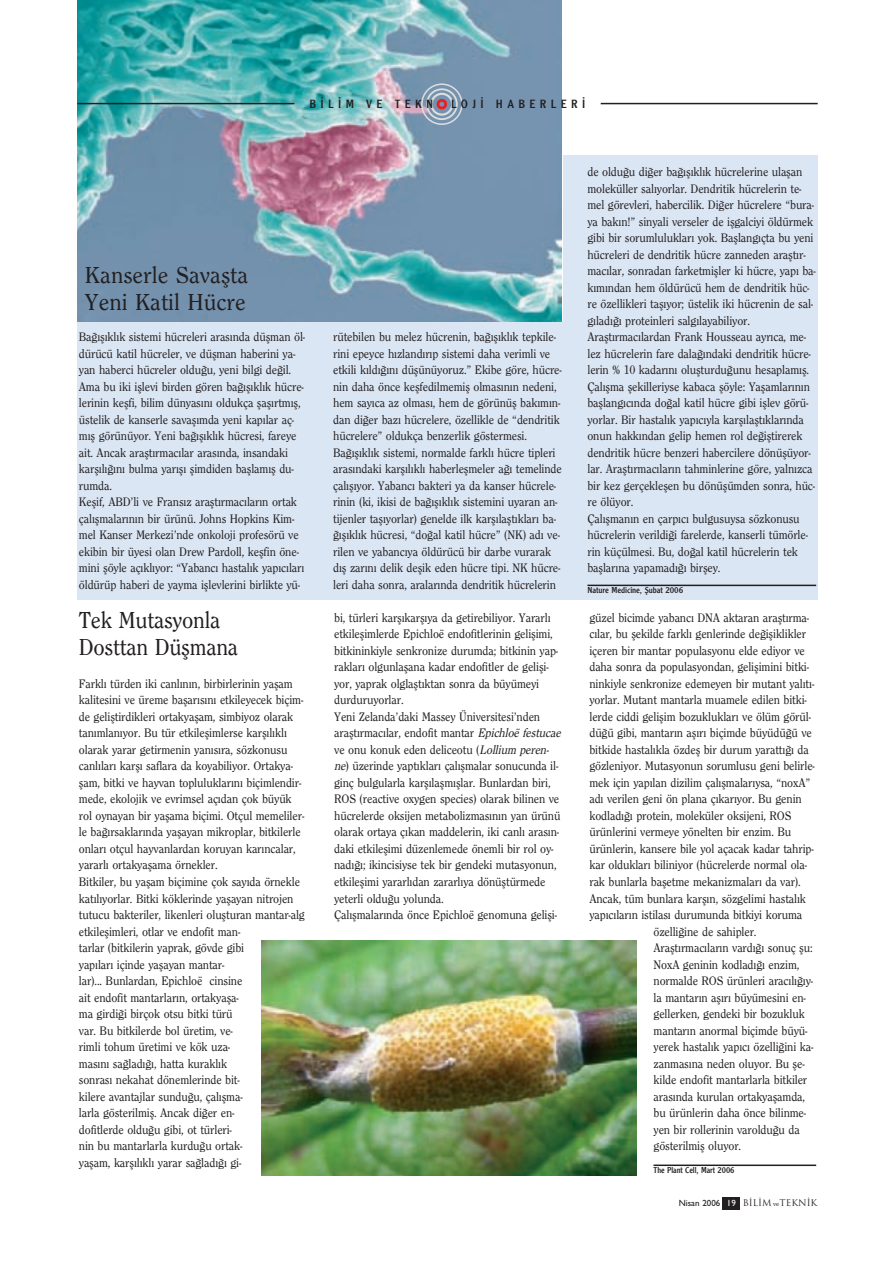
<style>
.page{position:relative;width:894px;height:1264px;background:#fff}
.page>*{position:absolute;margin:0;border:0;box-sizing:border-box;transform-origin:0 0}
.t1{font:500 24px/27px "Clearface";color:#231f20}
.t2{font:500 24px/27px "Clearface";color:#231f20;scale:.95 1}
.t3{font:500 12.75px/16.5px "Clearface";letter-spacing:-.01em;color:#231f20;scale:.95 1}
.t4{font:12.45px "Clearface Gothic";letter-spacing:.35em;color:#231f20}
.t5{font:9px "Clearface Gothic";letter-spacing:-.01em;color:#231f20}
.t6{font:9px "Trajan";color:#231f20}
.t7{font:9px "Clearface Gothic";letter-spacing:-.01em;color:#231f20;scale:.95 1}
.s1{font-style:italic}
.s2{font-family:"Gill Sans";font-weight:500}
.s3{font-family:"Gill Sans";font-weight:500;color:#fff}
.s4{font-family:"Bookman Old Style";font-size:6px}
</style>
<div class="page">
<img style="left:77px;top:0;width:741px;height:1210px">
<p class="t4" style="left:309px;top:100px;width:125px">B‹L‹M VE TEKN</p>
<p class="t4" style="left:451px;top:100px;width:136px">LOJ‹ HABERLER‹</p>
<h1 class="t1" style="left:85px;top:262px;width:165px">Kanserle Savaflta<br>Yeni Katil Hücre</h1>
<p class="t3" style="left:79px;top:329px;width:240px">Ba¤›fl›kl›k sistemi hücreleri aras›nda düflman öl&shy;dürücü katil hücreler, ve düflman haberini ya&shy;yan haberci hücreler oldu¤u, yeni bilgi de¤il.<br>Ama bu iki ifllevi birden gören ba¤›fl›kl›k hücre&shy;lerinin keflfi, bilim dünyas›n› oldukça flafl›rtm›fl, üstelik de kanserle savafl›mda yeni kap›lar aç&shy;m›fl görünüyor. Yeni ba¤›fl›kl›k hücresi, fareye ait. Ancak araflt›rmac›lar aras›nda, insandaki karfl›l›¤›n› bulma yar›fl› flimdiden bafllam›fl du&shy;rumda.<br>Keflif, ABD’li ve Frans›z araflt›rmac›lar›n ortak çal›flmalar›n›n bir ürünü. Johns Hopkins Kim&shy;mel Kanser Merkezi’nde onkoloji profesörü ve ekibin bir üyesi olan Drew Pardoll, keflfin öne&shy;mini flöyle aç›kl›yor: “Yabanc› hastal›k yap›c›lar› öldürüp haberi de yayma ifllevlerini birlikte yü-</p>
<p class="t3" style="left:333px;top:329px;width:242px">rütebilen bu melez hücrenin, ba¤›fl›kl›k tepkile&shy;rini epeyce h›zland›r›p sistemi daha verimli ve etkili k›ld›¤›n› düflünüyoruz.” Ekibe göre, hücre&shy;nin daha önce keflfedilmemifl olmas›n›n nedeni, hem say›ca az olmas›, hem de görünüfl bak›m›n&shy;dan di¤er baz› hücrelere, özellikle de “dendritik hücrelere” oldukça benzerlik göstermesi.<br>Ba¤›fl›kl›k sistemi, normalde farkl› hücre tipleri aras›ndaki karfl›l›kl› haberleflmeler a¤› temelinde çal›fl›yor. Yabanc› bakteri ya da kanser hücrele&shy;rinin (ki, ikisi de ba¤›fl›kl›k sistemini uyaran an&shy;tijenler tafl›yorlar) genelde ilk karfl›laflt›klar› ba-¤›fl›kl›k hücresi, “do¤al katil hücre” (NK) ad› ve&shy;rilen ve yabanc›ya öldürücü bir darbe vurarak d›fl zar›n› delik deflik eden hücre tipi. NK hücre&shy;leri daha sonra, aralar›nda dendritik hücrelerin</p>
<p class="t3" style="left:587px;top:164px;width:242px">de oldu¤u di¤er ba¤›fl›kl›k hücrelerine ulaflan moleküller sal›yorlar. Dendritik hücrelerin te&shy;mel görevleri, habercilik. Di¤er hücrelere “bura&shy;ya bak›n!” sinyali verseler de iflgalciyi öldürmek gibi bir sorumluluklar› yok. Bafllang›çta bu yeni hücreleri de dendritik hücre zanneden araflt›r&shy;mac›lar, sonradan farketmifller ki hücre, yap› ba&shy;k›m›ndan hem öldürücü hem de dendritik hüc&shy;re özellikleri tafl›yor; üstelik iki hücrenin de sal&shy;g›lad›¤› proteinleri salg›layabiliyor.<br>Araflt›rmac›lardan Frank Housseau ayr›ca, me&shy;lez hücrelerin fare dala¤›ndaki dendritik hücre&shy;lerin % 10 kadar›n› oluflturdu¤unu hesaplam›fl.<br>Çal›flma flekilleriyse kabaca flöyle: Yaflamlar›n›n bafllang›c›nda do¤al katil hücre gibi ifllev görü&shy;yorlar. Bir hastal›k yap›c›yla karfl›laflt›klar›nda onun hakk›ndan gelip hemen rol de¤ifltirerek dendritik hücre benzeri habercilere dönüflüyor&shy;lar. Araflt›rmac›lar›n tahminlerine göre, yaln›zca bir kez gerçekleflen bu dönüflümden sonra, hüc&shy;re ölüyor.<br>Çal›flman›n en çarp›c› bulgusuysa sözkonusu hücrelerin verildi¤i farelerde, kanserli tümörle&shy;rin küçülmesi. Bu, do¤al katil hücrelerin tek bafllar›na yapamad›¤› birfley.</p>
<p class="t5" style="left:587px;top:587px;width:97px">Nature Medicine, fiubat 2006</p>
<h1 class="t2" style="left:79px;top:607px;width:169px">Tek Mutasyonla<br>Dosttan Düflmana</h1>
<p class="t3" style="left:79px;top:676px;width:239px">Farkl› türden iki canl›n›n, birbirlerinin yaflam kalitesini ve üreme baflar›s›n› etkileyecek biçim&shy;de gelifltirdikleri ortakyaflam, simbiyoz olarak tan›mlan›yor. Bu tür etkileflimlerse karfl›l›kl› olarak yarar getirmenin yan›s›ra, sözkonusu canl›lar› karfl› saflara da koyabiliyor. Ortakya&shy;flam, bitki ve hayvan topluluklar›n› biçimlendir&shy;mede, ekolojik ve evrimsel aç›dan çok büyük rol oynayan bir yaflama biçimi. Otçul memeliler&shy;le ba¤›rsaklar›nda yaflayan mikroplar, bitkilerle onlar› otçul hayvanlardan koruyan kar›ncalar, yararl› ortakyaflama örnekler.<br>Bitkiler, bu yaflam biçimine çok say›da örnekle kat›l›yorlar. Bitki köklerinde yaflayan nitrojen tutucu bakteriler, likenleri oluflturan mantar-alg etkileflimleri, otlar ve endofit man-<br>tarlar (bitkilerin yaprak, gövde gibi<br>yap›lar› içinde yaflayan mantar-<br>lar)... Bunlardan, Epichloë cinsine<br>ait endofit mantarlar›n, ortakyafla-<br>ma girdi¤i birçok otsu bitki türü<br>var. Bu bitkilerde bol üretim, ve-<br>rimli tohum üretimi ve kök uza-<br>mas›n› sa¤lad›¤›, hatta kurakl›k<br>sonras› nekahat dönemlerinde bit-<br>kilere avantajlar sundu¤u, çal›flma-<br>larla gösterilmifl. Ancak di¤er en-<br>dofitlerde oldu¤u gibi, ot türleri-<br>nin bu mantarlarla kurdu¤u ortak-<br>yaflam, karfl›l›kl› yarar sa¤lad›¤› gi-</p>
<p class="t3" style="left:334px;top:610px;width:242px">bi, türleri karfl›karfl›ya da getirebiliyor. Yararl› etkileflimlerde Epichloë endofitlerinin geliflimi, bitkininkiyle senkronize durumda; bitkinin yap&shy;raklar› olgunlaflana kadar endofitler de gelifli&shy;yor, yaprak olglaflt›ktan sonra da büyümeyi durduruyorlar.<br>Yeni Zelanda’daki Massey Üniversitesi’nden araflt›rmac›lar, endofit mantar <span class="s1">Epichloë festucae </span>ve onu konuk eden deliceotu (<span class="s1">Lollium peren&shy;ne</span>) üzerinde yapt›klar› çal›flmalar sonucunda il&shy;ginç bulgularla karfl›laflm›fllar. Bunlardan biri, ROS (reactive oxygen species) olarak bilinen ve hücrelerde oksijen metabolizmas›n›n yan ürünü olarak ortaya ç›kan maddelerin, iki canl› aras›n&shy;daki etkileflimi düzenlemede önemli bir rol oy&shy;nad›¤›; ikincisiyse tek bir gendeki mutasyonun, etkileflimi yararl›dan zararl›ya dönüfltürmede yeterli oldu¤u yolunda.<br>Çal›flmalar›nda önce Epichloë genomuna gelifli-</p>
<p class="t3" style="left:589px;top:610px;width:233px">güzel bicimde yabanc› DNA aktaran araflt›rma-</p>
<p class="t3" style="left:589px;top:626px;width:229px">c›lar, bu flekilde farkl› genlerinde de¤ifliklikler</p>
<p class="t3" style="left:589px;top:643px;width:228px">içeren bir mantar populasyonu elde ediyor ve</p>
<p class="t3" style="left:589px;top:659px;width:233px">daha sonra da populasyondan, geliflimini bitki-</p>
<p class="t3" style="left:589px;top:676px;width:238px">ninkiyle senkronize edemeyen bir mutant yal›t›-</p>
<p class="t3" style="left:589px;top:692px;width:230px">yorlar. Mutant mantarla muamele edilen bitki-</p>
<p class="t3" style="left:589px;top:709px;width:235px">lerde ciddi geliflim bozukluklar› ve ölüm görül-</p>
<p class="t3" style="left:589px;top:725px;width:236px">dü¤ü gibi, mantar›n afl›r› biçimde büyüdü¤ü ve</p>
<p class="t3" style="left:589px;top:742px;width:232px">bitkide hastal›kla özdefl bir durum yaratt›¤› da</p>
<p class="t3" style="left:589px;top:758px;width:239px">gözleniyor. Mutasyonun sorumlusu geni belirle-</p>
<p class="t3" style="left:589px;top:775px;width:234px">mek için yap›lan dizilim çal›flmalar›ysa, “noxA”</p>
<p class="t3" style="left:589px;top:791px;width:225px">ad› verilen geni ön plana ç›kar›yor. Bu genin</p>
<p class="t3" style="left:589px;top:808px;width:214px">kodlad›¤› protein, moleküler oksijeni, ROS</p>
<p class="t3" style="left:589px;top:824px;width:214px">ürünlerini vermeye yönelten bir enzim. Bu</p>
<p class="t3" style="left:589px;top:841px;width:237px">ürünlerin, kansere bile yol açacak kadar tahrip-</p>
<p class="t3" style="left:589px;top:857px;width:230px">kar olduklar› biliniyor (hücrelerde normal ola-</p>
<p class="t3" style="left:589px;top:874px;width:224px">rak bunlarla bafletme mekanizmalar› da var).</p>
<p class="t3" style="left:589px;top:890px;width:229px">Ancak, tüm bunlara karfl›n, sözgelimi hastal›k</p>
<p class="t3" style="left:589px;top:907px;width:225px">yap›c›lar›n istilas› durumunda bitkiyi koruma</p>
<p class="t3" style="left:653px;top:923px;width:110px">özelli¤ine de sahipler.</p>
<p class="t3" style="left:653px;top:940px;width:169px">Araflt›rmac›lar›n vard›¤› sonuç flu:</p>
<p class="t3" style="left:653px;top:956px;width:155px">NoxA geninin kodlad›¤› enzim,</p>
<p class="t3" style="left:653px;top:973px;width:169px">normalde ROS ürünleri arac›l›¤›y-</p>
<p class="t3" style="left:653px;top:989px;width:162px">la mantar›n afl›r› büyümesini en-</p>
<p class="t3" style="left:653px;top:1006px;width:161px">gellerken, gendeki bir bozukluk</p>
<p class="t3" style="left:653px;top:1022px;width:163px">mantar›n anormal biçimde büyü-</p>
<p class="t3" style="left:653px;top:1039px;width:170px">yerek hastal›k yap›c› özelli¤ini ka-</p>
<p class="t3" style="left:653px;top:1055px;width:160px">zanmas›na neden oluyor. Bu fle-</p>
<p class="t3" style="left:653px;top:1072px;width:163px">kilde endofit mantarlarla bitkiler</p>
<p class="t3" style="left:653px;top:1088px;width:161px">aras›nda kurulan ortakyaflamda,</p>
<p class="t3" style="left:653px;top:1105px;width:162px">bu ürünlerin daha önce bilinme-</p>
<p class="t3" style="left:653px;top:1121px;width:155px">yen bir rollerinin varoldu¤u da</p>
<p class="t3" style="left:653px;top:1138px;width:94px">gösterilmifl oluyor.</p>
<p class="t7" style="left:653px;top:1166px;width:87px">The Plant Cell, Mart 2006</p>
<p class="t6" style="left:678px;top:1197px;width:140px"><span class="s2">Nisan 2006</span> <span class="s3">19</span> B‹L‹M <span class="s4">ve</span>TEKN‹K</p>
</div>
